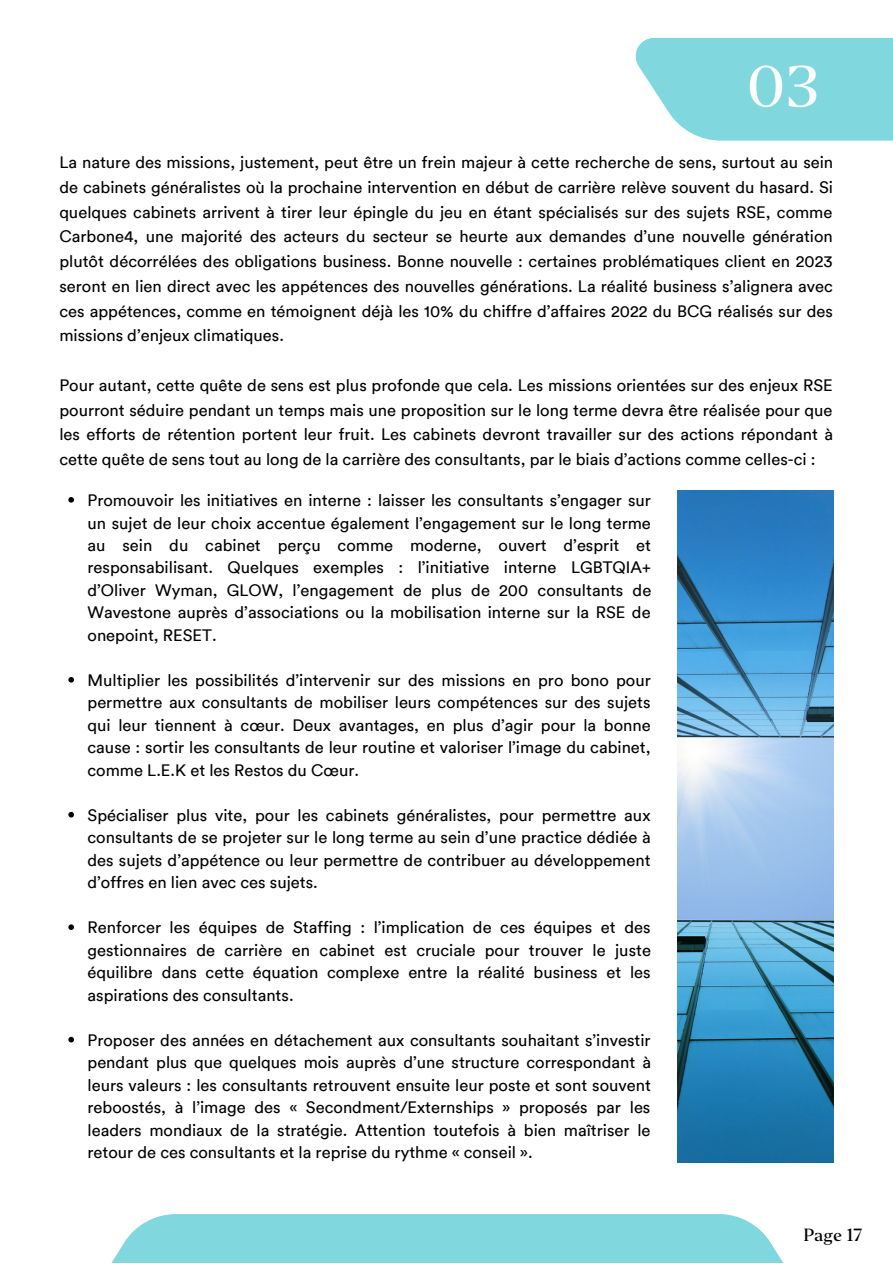
<style>
.page{position:relative;width:893px;height:1264px;background:#fff}
.page>*{position:absolute;margin:0;border:0;box-sizing:border-box;transform-origin:0 0}
.t1{font:500 54.3px "Editor";color:#fbfdfd}
.t2{font:16.5px/22.5px "Circular";color:#000;text-align:justify}
.t3{font:500 16.5px "Editor";color:#000}
</style>
<div class="page">
<div style="left:89px;top:1213px;width:716px;height:49px;background:#80d7de"></div>
<div style="left:634px;top:38px;width:258px;height:103px;background:#80d7de"></div>
<img style="left:677px;top:491px;width:156px;height:671px">
<svg style="left:68px;top:497px;width:6px;height:5px"></svg>
<svg style="left:68px;top:677px;width:6px;height:5px"></svg>
<svg style="left:68px;top:812px;width:6px;height:5px"></svg>
<svg style="left:68px;top:924px;width:6px;height:6px"></svg>
<svg style="left:68px;top:1036px;width:6px;height:6px"></svg>
<h1 class="t1" style="left:746px;top:52px;width:75px">03</h1>
<p class="t2" style="left:59px;top:150px;width:775px;line-height:24.8px">La nature des missions, justement, peut être un frein majeur à cette recherche de sens, surtout au sein de cabinets généralistes où la prochaine intervention en début de carrière relève souvent du hasard. Si quelques cabinets arrivent à tirer leur épingle du jeu en étant spécialisés sur des sujets RSE, comme Carbone4, une majorité des acteurs du secteur se heurte aux demandes d’une nouvelle génération plutôt décorrélées des obligations business. Bonne nouvelle : certaines problématiques client en 2023 seront en lien direct avec les appétences des nouvelles générations. La réalité business s’alignera avec ces appétences, comme en témoignent déjà les 10% du chiffre d’affaires 2022 du BCG réalisés sur des missions d’enjeux climatiques.</p>
<p class="t2" style="left:59px;top:372px;width:775px;line-height:24.8px">Pour autant, cette quête de sens est plus profonde que cela. Les missions orientées sur des enjeux RSE pourront séduire pendant un temps mais une proposition sur le long terme devra être réalisée pour que les efforts de rétention portent leur fruit. Les cabinets devront travailler sur des actions répondant à cette quête de sens tout au long de la carrière des consultants, par le biais d’actions comme celles-ci :</p>
<p class="t2" style="left:87px;top:489px;width:565px">Promouvoir les initiatives en interne : laisser les consultants s’engager sur un sujet de leur choix accentue également l’engagement sur le long terme au sein du cabinet perçu comme moderne, ouvert d’esprit et responsabilisant. Quelques exemples : l’initiative interne LGBTQIA+ d’Oliver Wyman, GLOW, l’engagement de plus de 200 consultants de Wavestone auprès d’associations ou la mobilisation interne sur la RSE de onepoint, RESET.</p>
<p class="t2" style="left:87px;top:668px;width:564px">Multiplier les possibilités d’intervenir sur des missions en pro bono pour permettre aux consultants de mobiliser leurs compétences sur des sujets qui leur tiennent à cœur. Deux avantages, en plus d’agir pour la bonne cause : sortir les consultants de leur routine et valoriser l’image du cabinet, comme L.E.K et les Restos du Cœur.</p>
<p class="t2" style="left:87px;top:803px;width:564px">Spécialiser plus vite, pour les cabinets généralistes, pour permettre aux consultants de se projeter sur le long terme au sein d’une practice dédiée à des sujets d’appétence ou leur permettre de contribuer au développement d’offres en lien avec ces sujets.</p>
<p class="t2" style="left:87px;top:916px;width:565px">Renforcer les équipes de Staffing : l’implication de ces équipes et des gestionnaires de carrière en cabinet est cruciale pour trouver le juste équilibre dans cette équation complexe entre la réalité business et les aspirations des consultants.</p>
<p class="t2" style="left:87px;top:1028px;width:565px">Proposer des années en détachement aux consultants souhaitant s’investir pendant plus que quelques mois auprès d’une structure correspondant à leurs valeurs : les consultants retrouvent ensuite leur poste et sont souvent reboostés, à l’image des « Secondment/Externships » proposés par les leaders mondiaux de la stratégie. Attention toutefois à bien maîtriser le retour de ces consultants et la reprise du rythme « conseil ».</p>
<p class="t3" style="left:803px;top:1224px;width:60px">Page 17</p>
</div>
